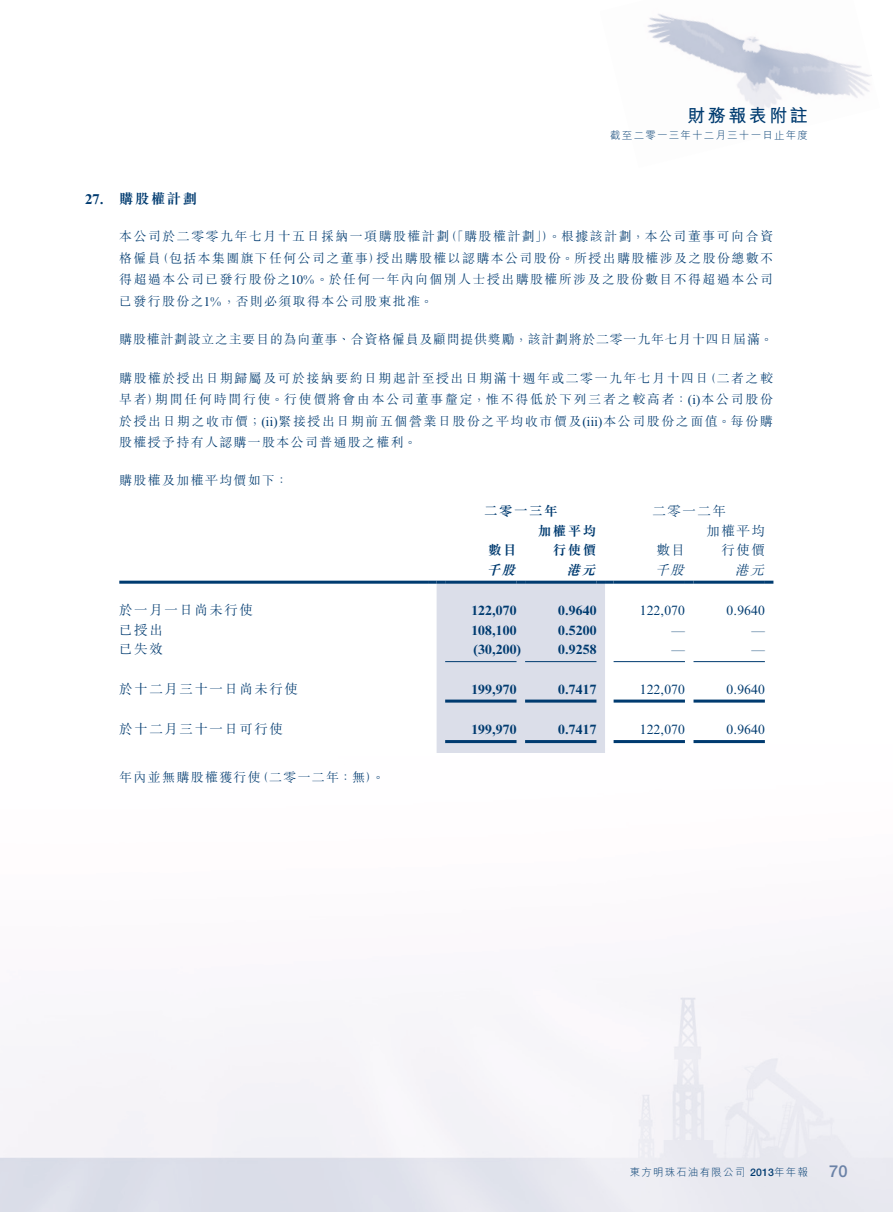
<style>
.page{position:relative;width:893px;height:1212px;background:#fff}
.page>*{position:absolute;margin:0;border:0;box-sizing:border-box;transform-origin:0 0}
.t1{font:700 18px "M Hei HK";letter-spacing:.14em;color:#003b70}
.t2{font:500 16.5px "Helvetica Neue LT Std";color:#6b82a7}
._03_H1{font:700 14.25px "M Sung HK";letter-spacing:.115em;color:#003b70}
._03_H1-2{font:700 14.25px "Times New Roman MT Std";color:#003b70}
._31_table_tab_6pt{font:700 13.5px "Times New Roman MT Std";letter-spacing:.01em;color:#003b70}
._31_table_tab_6pt-2{font:13.5px "Times New Roman MT Std";letter-spacing:.01em;color:#003b70}
._15_Table_Stub{font:300 13.5px "M Sung HK";letter-spacing:.11em;color:#003b70}
._31_table_tab_6pt-3{font:300 13.5px/19.5px "M Sung HK";letter-spacing:.115em;color:#003b70;text-align:right}
._31_table_tab_6pt-4{font:700 13.5px "M Sung HK";letter-spacing:.115em;color:#003b70}
._31_table_tab_6pt-5{font:italic 300 13.5px "M Sung HK";color:#003b70}
._31_table_tab_6pt-6{font:italic 700 13.5px "M Sung HK";color:#003b70}
._12___P2{font:300 12.9px/21.5px "M Sung HK";letter-spacing:.12em;color:#003b70}
._12___P2-2{font:300 12.9px "M Sung HK";letter-spacing:.065em;color:#003b70}
.t3{font:300 10.5px "M Hei HK";letter-spacing:.115em;color:#003b70}
.s1{font-family:"Times New Roman MT Std";font-weight:400}
.s2{font-family:"Helvetica Neue LT Std";font-weight:500}
</style>
<div class="page">
<img style="left:647px;top:14px;width:225px;height:96px">
<hr style="left:119px;top:581px;width:309px;height:3px;background:#003b70">
<svg style="left:428px;top:581px;width:186px;height:172px;background:#dadee9"></svg>
<hr style="left:614px;top:581px;width:71px;height:3px;background:#003b70">
<svg style="left:685px;top:581px;width:8px;height:3px"></svg>
<hr style="left:693px;top:581px;width:72px;height:3px;background:#003b70">
<svg style="left:765px;top:581px;width:8px;height:3px"></svg>
<hr style="left:445px;top:661px;width:71px;height:1px;background:#003b70">
<hr style="left:525px;top:661px;width:71px;height:1px;background:#003b70">
<hr style="left:614px;top:661px;width:71px;height:1px;background:#003b70">
<hr style="left:693px;top:661px;width:72px;height:1px;background:#003b70">
<svg style="left:445px;top:699px;width:71px;height:4px"></svg>
<svg style="left:525px;top:699px;width:71px;height:4px"></svg>
<svg style="left:614px;top:699px;width:71px;height:4px"></svg>
<svg style="left:693px;top:699px;width:72px;height:4px"></svg>
<hr style="left:445px;top:740px;width:71px;height:3px;background:#003b70">
<hr style="left:525px;top:740px;width:71px;height:3px;background:#003b70">
<hr style="left:614px;top:740px;width:71px;height:3px;background:#003b70">
<hr style="left:693px;top:740px;width:72px;height:3px;background:#003b70">
<h1 class="t1" style="left:687px;top:102px;width:122px">財務報表附註</h1>
<p class="t3" style="left:610px;top:128px;width:199px">截至二零一三年十二月三十一日止年度</p>
<p class="_03_H1-2" style="left:85px;top:190px;width:20px">27.</p>
<p class="_03_H1" style="left:119px;top:189px;width:79px">購股權計劃</p>
<p class="_12___P2" style="left:445px;top:225px;width:330px">（「購股權計劃」）。根據該計劃，本公司董事可向合資</p>
<p class="_12___P2" style="left:376px;top:225px;width:398px;text-indent:-257px">本公司於二零零九年七月十五日採納一項購股權計劃<br>授出購股權以認購本公司股份。所授出購股權涉及之股份總數不</p>
<p class="_12___P2" style="left:156px;top:247px;width:226px">（包括本集團旗下任何公司之董事）</p>
<p class="_12___P2" style="left:119px;top:247px;width:655px">格僱員<br>得超過本公司已發行股份之<span class="s1">10%</span>。於任何一年內向個別人士授出購股權所涉及之股份數目不得超過本公司已發行股份之<span class="s1">1%</span>，否則必須取得本公司股東批准。</p>
<p class="_12___P2-2" style="left:119px;top:330px;width:655px">購股權計劃設立之主要目的為向董事、合資格僱員及顧問提供獎勵，該計劃將於二零一九年七月十四日屆滿。</p>
<p class="_12___P2" style="left:704px;top:367px;width:71px">（二者之較</p>
<p class="_12___P2" style="left:155px;top:367px;width:619px;text-indent:-36px">購股權於授出日期歸屬及可於接納要約日期起計至授出日期滿十週年或二零一九年七月十四日<br>期間任何時間行使。行使價將會由本公司董事釐定，惟不得低於下列三者之較高者： <span class="s1">)i(</span> 本公司股份</p>
<p class="_12___P2" style="left:119px;top:388px;width:655px">早者）<br>於授出日期之收市價；<span class="s1">( )i i</span> 緊接授出日期前五個營業日股份之平均收市價及<span class="s1">(iii)</span>本公司股份之面值。每份購股權授予持有人認購一股本公司普通股之權利。</p>
<p class="_12___P2" style="left:119px;top:469px;width:170px">購股權及加權平均價如下：</p>
<p class="_31_table_tab_6pt-3" style="left:652px;top:501px;width:75px">二零一二年</p>
<p class="_31_table_tab_6pt-4" style="left:484px;top:502px;width:75px">二零一三年</p>
<p class="_31_table_tab_6pt-4" style="left:488px;top:541px;width:30px">數目</p>
<p class="_31_table_tab_6pt-3" style="left:706px;top:520px;width:60px">加權平均行使價</p>
<p class="_31_table_tab_6pt-5" style="left:735px;top:560px;width:35px">港元</p>
<p class="_31_table_tab_6pt-4" style="left:538px;top:521px;width:60px">加權平均</p>
<p class="_31_table_tab_6pt-3" style="left:656px;top:540px;width:30px">數目</p>
<p class="_31_table_tab_6pt-4" style="left:553px;top:541px;width:45px">行使價</p>
<p class="_31_table_tab_6pt-6" style="left:487px;top:560px;width:35px">千股</p>
<p class="_31_table_tab_6pt-6" style="left:567px;top:560px;width:35px">港元</p>
<p class="_31_table_tab_6pt-5" style="left:655px;top:560px;width:35px">千股</p>
<p class="_15_Table_Stub" style="left:119px;top:601px;width:135px">於一月一日尚未行使</p>
<p class="_31_table_tab_6pt" style="left:471px;top:602px;width:47px">122,070</p>
<p class="_31_table_tab_6pt" style="left:558px;top:602px;width:40px">0.9640</p>
<p class="_31_table_tab_6pt-2" style="left:640px;top:603px;width:47px">122,070</p>
<p class="_31_table_tab_6pt-2" style="left:727px;top:603px;width:40px">0.9640</p>
<p class="_15_Table_Stub" style="left:119px;top:620px;width:45px">已授出</p>
<p class="_31_table_tab_6pt" style="left:471px;top:622px;width:47px">108,100</p>
<p class="_31_table_tab_6pt" style="left:558px;top:622px;width:40px">0.5200</p>
<p class="_31_table_tab_6pt-2" style="left:671px;top:622px;width:15px">—</p>
<p class="_31_table_tab_6pt-2" style="left:751px;top:622px;width:15px">—</p>
<p class="_15_Table_Stub" style="left:119px;top:640px;width:45px">已失效</p>
<p class="_31_table_tab_6pt" style="left:474px;top:641px;width:49px">)30,200(</p>
<p class="_31_table_tab_6pt" style="left:558px;top:641px;width:40px">0.9258</p>
<p class="_31_table_tab_6pt-2" style="left:671px;top:642px;width:15px">—</p>
<p class="_31_table_tab_6pt-2" style="left:751px;top:642px;width:15px">—</p>
<p class="_15_Table_Stub" style="left:119px;top:679px;width:180px">於十二月三十一日尚未行使</p>
<p class="_31_table_tab_6pt" style="left:471px;top:681px;width:47px">199,970</p>
<p class="_31_table_tab_6pt" style="left:558px;top:681px;width:40px">0.7417</p>
<p class="_31_table_tab_6pt-2" style="left:640px;top:681px;width:47px">122,070</p>
<p class="_31_table_tab_6pt-2" style="left:727px;top:681px;width:40px">0.9640</p>
<p class="_15_Table_Stub" style="left:119px;top:720px;width:165px">於十二月三十一日可行使</p>
<p class="_12___P2" style="left:256px;top:765px;width:130px">（二零一二年：無。(</p>
<p class="_12___P2" style="left:119px;top:765px;width:143px">年內並無購股權獲行使</p>
<p class="_31_table_tab_6pt" style="left:471px;top:721px;width:47px">199,970</p>
<p class="_31_table_tab_6pt" style="left:558px;top:721px;width:40px">0.7417</p>
<p class="_31_table_tab_6pt-2" style="left:640px;top:722px;width:47px">122,070</p>
<p class="_31_table_tab_6pt-2" style="left:727px;top:722px;width:40px">0.9640</p>
<p class="t3" style="left:630px;top:1165px;width:180px">東方明珠石油有限公司 <span class="s2">2013</span>年年報</p>
<p class="t2" style="left:829px;top:1161px;width:20px">70</p>
</div>
